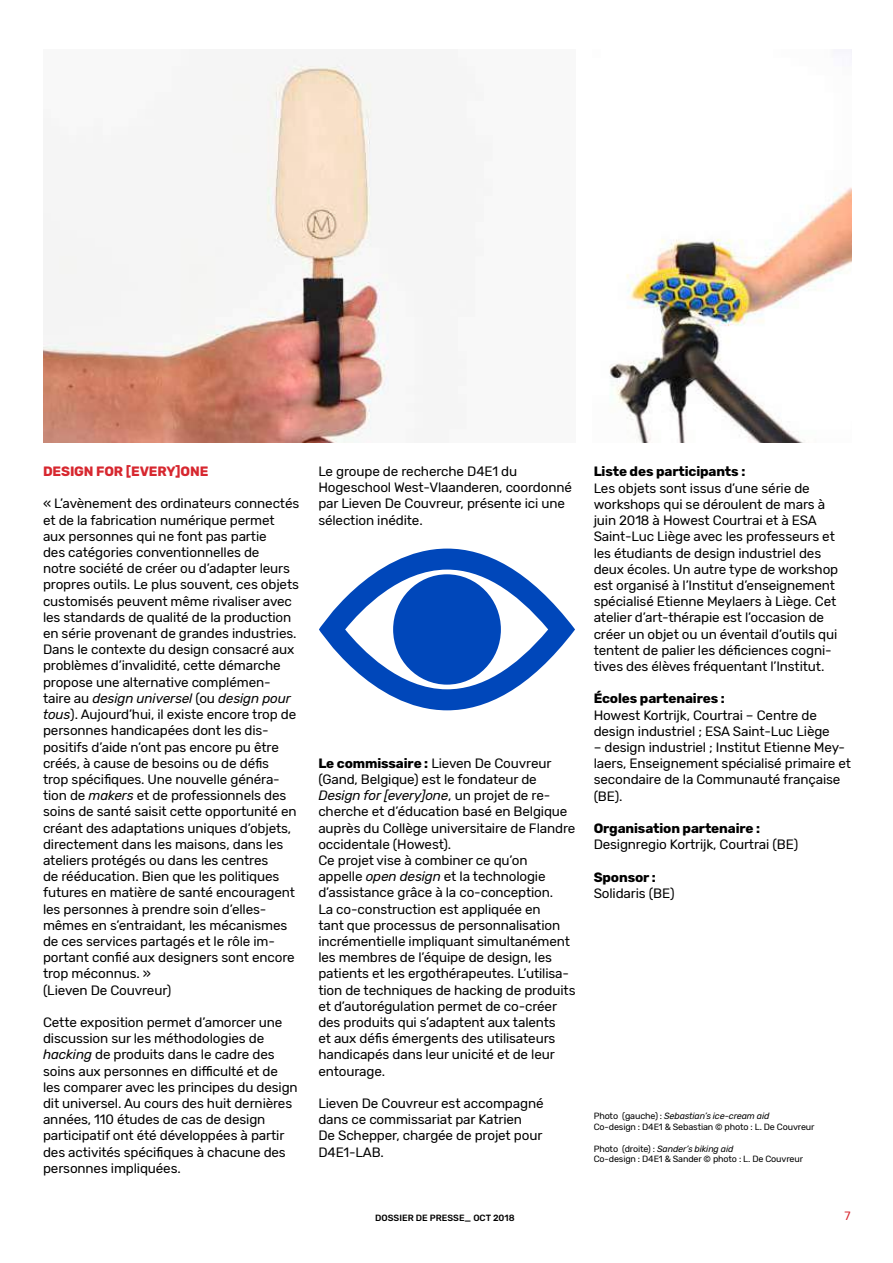
<style>
.page{position:relative;width:893px;height:1263px;background:#fff}
.page>*{position:absolute;margin:0;border:0;box-sizing:border-box;transform-origin:0 0}
.t1{font:13.5px/16.2px "Rubik";letter-spacing:-.01em;color:#000}
.t2{font:700 13.5px "Rubik";letter-spacing:-.01em;color:#000}
.t3{font:700 13.5px "Rubik";letter-spacing:-.01em;color:#d7272f}
.t4{font:12px "Rubik";color:#d7272f}
.t5{font:9px/10.8px "Rubik";letter-spacing:-.015em;color:#000}
.t6{font:500 9px "Rubik";color:#000}
.s1{font-style:italic}
.s2{font-weight:700}
</style>
<div class="page">
<img style="left:43px;top:57px;width:347px;height:385px">
<img style="left:609px;top:50px;width:242px;height:393px">
<svg style="left:319px;top:549px;width:256px;height:161px"></svg>
<div style="left:393px;top:574px;width:108px;height:111px;background:#0047ba;border-radius:50%"></div>
<p class="t3" style="left:43px;top:463px;width:167px">Design for [every]one</p>
<p class="t1" style="left:43px;top:496px;width:258px">« L’avènement des ordinateurs connectés et de la fabrication numérique permet aux personnes qui ne font pas partie<br>des catégories conventionnelles de<br>notre société de créer ou d’adapter leurs propres outils. Le plus souvent, ces objets customisés peuvent même rivaliser avec les standards de qualité de la production en série provenant de grandes industries.<br>Dans le contexte du design consacré aux problèmes d’invalidité, cette démarche propose une alternative complémen&shy;taire au <span class="s1">design universel</span> (ou <span class="s1">design pour tous</span>). Aujourd’hui, il existe encore trop de personnes handicapées dont les dis&shy;positifs d’aide n’ont pas encore pu être créés, à cause de besoins ou de défis<br>trop spécifiques. Une nouvelle généra&shy;tion de <span class="s1">makers</span> et de professionnels des soins de santé saisit cette opportunité en créant des adaptations uniques d’objets, directement dans les maisons, dans les ateliers protégés ou dans les centres<br>de rééducation. Bien que les politiques futures en matière de santé encouragent les personnes à prendre soin d’elles&shy;mêmes en s’entraidant, les mécanismes de ces services partagés et le rôle im&shy;portant confié aux designers sont encore trop méconnus. »<br>(Lieven De Couvreur)</p>
<p class="t1" style="left:43px;top:1014px;width:256px">Cette exposition permet d’amorcer une discussion sur les méthodologies de <span class="s1">hacking</span> de produits dans le cadre des soins aux personnes en difficulté et de les comparer avec les principes du design dit universel. Au cours des huit dernières années, 110 études de cas de design participatif ont été développées à partir des activités spécifiques à chacune des personnes impliquées.</p>
<p class="t1" style="left:318px;top:464px;width:255px">Le groupe de recherche D4E1 du<br>Hogeschool West-Vlaanderen, coordonné par Lieven De Couvreur, présente ici une sélection inédite.</p>
<p class="t1" style="left:318px;top:755px;width:259px"><span class="s2">Le commissaire :</span> Lieven De Couvreur (Gand, Belgique) est le fondateur de <span class="s1">Design for [every]one</span>, un projet de re&shy;cherche et d’éducation basé en Belgique auprès du Collège universitaire de Flandre occidentale (Howest).<br>Ce projet vise à combiner ce qu’on<br>appelle <span class="s1">open design</span> et la technologie d’assistance grâce à la co-conception.<br>La co-construction est appliquée en<br>tant que processus de personnalisation incrémentielle impliquant simultanément les membres de l’équipe de design, les patients et les ergothérapeutes. L’utilisa&shy;tion de techniques de hacking de produits et d’autorégulation permet de co-créer des produits qui s’adaptent aux talents<br>et aux défis émergents des utilisateurs handicapés dans leur unicité et de leur entourage.</p>
<p class="t1" style="left:318px;top:1095px;width:227px">Lieven De Couvreur est accompagné dans ce commissariat par Katrien<br>De Schepper, chargée de projet pour<br>D4E1-LAB.</p>
<p class="t2" style="left:594px;top:464px;width:153px">Liste des participants :</p>
<p class="t1" style="left:594px;top:480px;width:246px">Les objets sont issus d’une série de workshops qui se déroulent de mars à juin 2018 à Howest Courtrai et à ESA Saint-Luc Liège avec les professeurs et les étudiants de design industriel des deux écoles. U n autre type de workshop est organisé à l’I nstitut d’enseignement spécialisé Etienne Meylaers à Liège. Cet atelier d’art-thérapie est l’occasion de créer un objet ou un éventail d’outils qui tentent de palier les déficiences cogni&shy;tives des élèves fréquentant l’I nstitut.</p>
<p class="t2" style="left:594px;top:691px;width:133px">Écoles partenaires :</p>
<p class="t1" style="left:594px;top:707px;width:238px">Howest Kortrijk, Courtrai – Centre de design industriel ; ESA Saint-Luc Liège</p>
<p class="t1" style="left:594px;top:739px;width:259px">– design industriel ; I nstitut Etienne Mey&shy;laers, Enseignement spécialisé primaire et secondaire de la Communauté française (BE).</p>
<p class="t2" style="left:594px;top:820px;width:168px">Organisation partenaire :</p>
<p class="t1" style="left:594px;top:837px;width:206px">Designregio Kortrijk, Courtrai (BE)</p>
<p class="t2" style="left:594px;top:869px;width:64px">Sponsor :</p>
<p class="t1" style="left:594px;top:885px;width:82px">Solidaris (BE)</p>
<p class="t5" style="left:594px;top:1111px;width:222px">Photo (gauche) : <span class="s1">Sebastian’s ice-cream aid<br></span>Co-design : D4E1 &amp; Sebastian © photo : L. De Couvreur</p>
<p class="t5" style="left:594px;top:1143px;width:211px">Photo (droite) : <span class="s1">Sander’s biking aid<br></span>Co-design : D4E1 &amp; Sander © photo : L. De Couvreur</p>
<p class="t6" style="left:375px;top:1212px;width:13px">DOSSIERDEPRESSE</p>
<p class="t6" style="left:465px;top:1212px;width:52px">_ OCT 2018</p>
<p class="t4" style="left:844px;top:1209px;width:8px">7</p>
</div>
